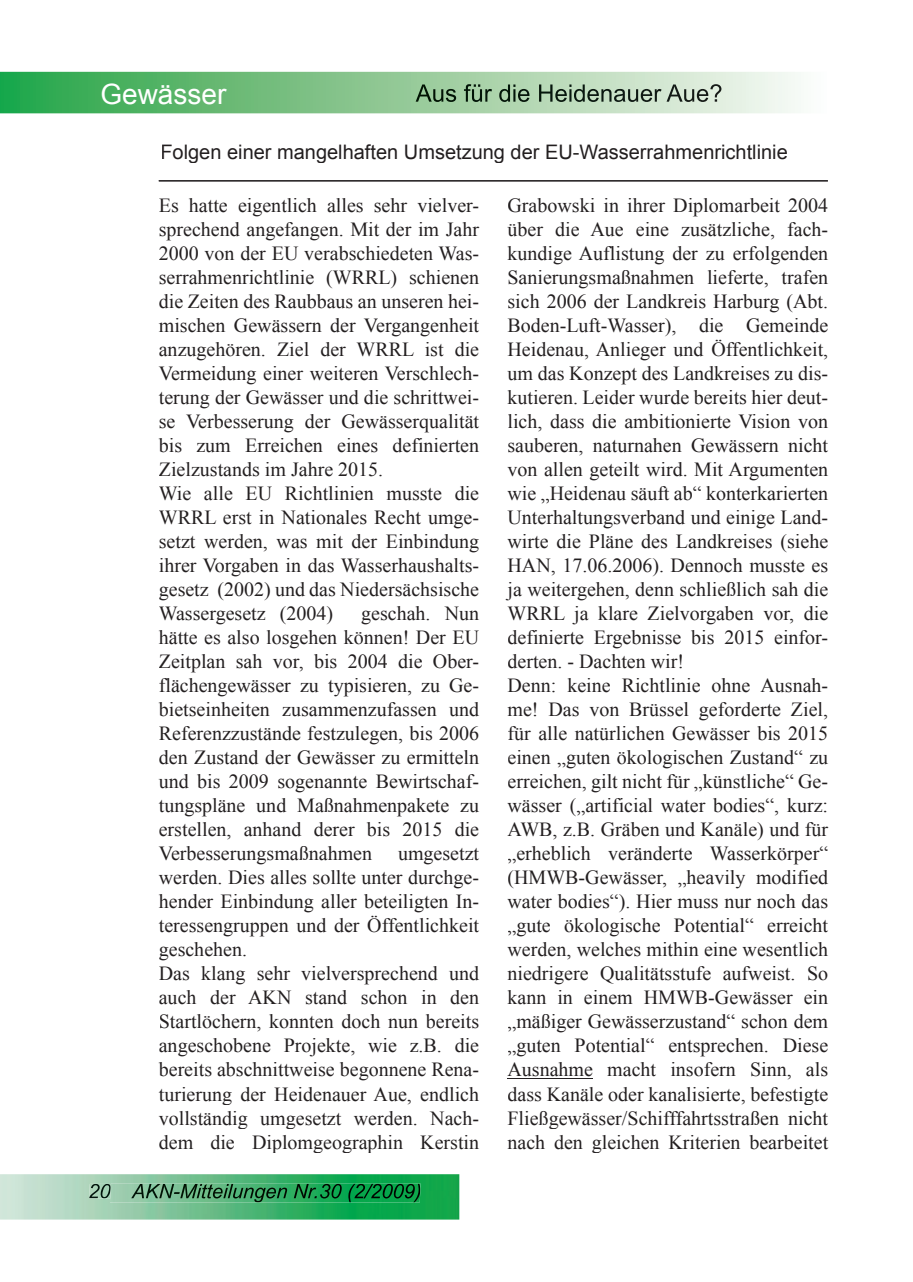
<style>
.page{position:relative;width:913px;height:1282px;background:#fff}
.page>*{position:absolute;margin:0;border:0;box-sizing:border-box;transform-origin:0 0}
.t1{font:28px "Arial";color:#fff}
.t2{font:20px/24px "Times New Roman";color:#231f20}
.t3{font:20px "Arial";color:#231f20}
</style>
<div class="page">
<img style="left:0;top:1174px;width:459px;height:45px">
<img style="left:89px;top:1183px;width:21px;height:15px">
<img style="left:110px;top:1183px;width:311px;height:19px">
<svg style="left:110px;top:1183px;width:1px;height:15px"></svg>
<svg style="left:0;top:72px;width:795px;height:41px;background:#86c791"></svg>
<img style="left:416px;top:84px;width:306px;height:18px">
<svg style="left:159px;top:180px;width:669px;height:1px"></svg>
<hr style="left:507px;top:1078px;width:86px;height:1px;background:#231f20">
<h1 class="t1" style="left:100px;top:76px;width:128px">Gewässer</h1>
<p class="t3" style="left:160px;top:138px;width:629px">Folgen einer mangelhaften Umsetzung der EU-Wasserrahmenrichtlinie</p>
<p class="t2" style="left:159px;top:193px;width:322px">Es hatte eigentlich alles sehr vielver&shy;sprechend angefangen. Mit der im Jahr 2000 von der EU verabschiedeten Was&shy;serrahmenrichtlinie (WRRL) schienen die Zeiten des Raubbaus an unseren hei&shy;mischen Gewässern der Vergangenheit anzugehören. Ziel der WRRL ist die Vermeidung einer weiteren Verschlech&shy;terung der Gewässer und die schrittwei&shy;se Verbesserung der Gewässerqualität bis zum Erreichen eines definierten Zielzustands im Jahre 2015.<br>Wie alle EU Richtlinien musste die WRRL erst in Nationales Recht umge&shy;setzt werden, was mit der Einbindung ihrer Vorgaben in das Wasserhaushalts&shy;gesetz (2002) und das Niedersächsische Wassergesetz (2004)</p>
<p class="t2" style="left:159px;top:601px;width:322px;text-align:justify;text-indent:202px">geschah. Nun hätte es also losgehen können! Der EU Zeitplan sah vor, bis 2004 die Ober&shy;flächengewässer zu typisieren, zu Ge&shy;bietseinheiten zusammenzufassen und Referenzzustände festzulegen, bis 2006 den Zustand der Gewässer zu ermitteln und bis 2009 sogenannte Bewirtschaf&shy;tungspläne und Maßnahmenpakete zu erstellen, anhand derer bis 2015 die Verbesserungsmaßnahmen</p>
<p class="t2" style="left:159px;top:841px;width:322px;text-indent:239px">umgesetzt werden. Dies alles sollte unter durchge&shy;hender Einbindung aller beteiligten In&shy;teressengruppen und der Öffentlichkeit geschehen.<br>Das klang sehr vielversprechend und auch der AKN stand schon in den Startlöchern, konnten doch nun bereits angeschobene Projekte, wie z.B. die bereits abschnittweise begonnene Rena&shy;turierung der Heidenauer Aue, endlich vollständig umgesetzt werden. Nach&shy;dem die Diplomgeographin Kerstin</p>
<p class="t2" style="left:507px;top:193px;width:322px">Grabowski in ihrer Diplomarbeit 2004 über die Aue eine zusätzliche, fach&shy;kundige Auflistung der zu erfolgenden Sanierungsmaßnahmen lieferte, trafen sich 2006 der Landkreis Harburg (Abt.<br>Boden-Luft-Wasser), die Gemeinde Heidenau, Anlieger und Öffentlichkeit, um das Konzept des Landkreises zu dis&shy;kutieren. Leider wurde bereits hier deut&shy;lich, dass die ambitionierte Vision von sauberen, naturnahen Gewässern nicht von allen geteilt wird. Mit Argumenten wie „Heidenau säuft ab“ konterkarierten Unterhaltungsverband und einige Land&shy;wirte die Pläne des Landkreises (siehe HAN, 17.06.2006). Dennoch musste es ja weitergehen, denn schließlich sah die WRRL ja klare Zielvorgaben vor, die definierte Ergebnisse bis 2015 einfor&shy;derten. - Dachten wir!<br>Denn: keine Richtlinie ohne Ausnah&shy;me! Das von Brüssel geforderte Ziel, für alle natürlichen Gewässer bis 2015 einen „guten ökologischen Zustand“ zu erreichen, gilt nicht für „künstliche“ Ge&shy;wässer („artificial water bodies“, kurz:<br>AWB, z.B. Gräben und Kanäle) und für „erheblich veränderte Wasserkörper“ (HMWB-Gewässer, „heavily modified water bodies“). Hier muss nur noch das „gute ökologische Potential“ erreicht werden, welches mithin eine wesentlich niedrigere Qualitätsstufe aufweist. So kann in einem HMWB-Gewässer ein „mäßiger Gewässerzustand“ schon dem „guten Potential“ entsprechen. Diese Ausnahme macht insofern Sinn, als dass Kanäle oder kanalisierte, befestigte Fließgewässer/Schifffahrtsstraßen nicht nach den gleichen Kriterien bearbeitet</p>
</div>
